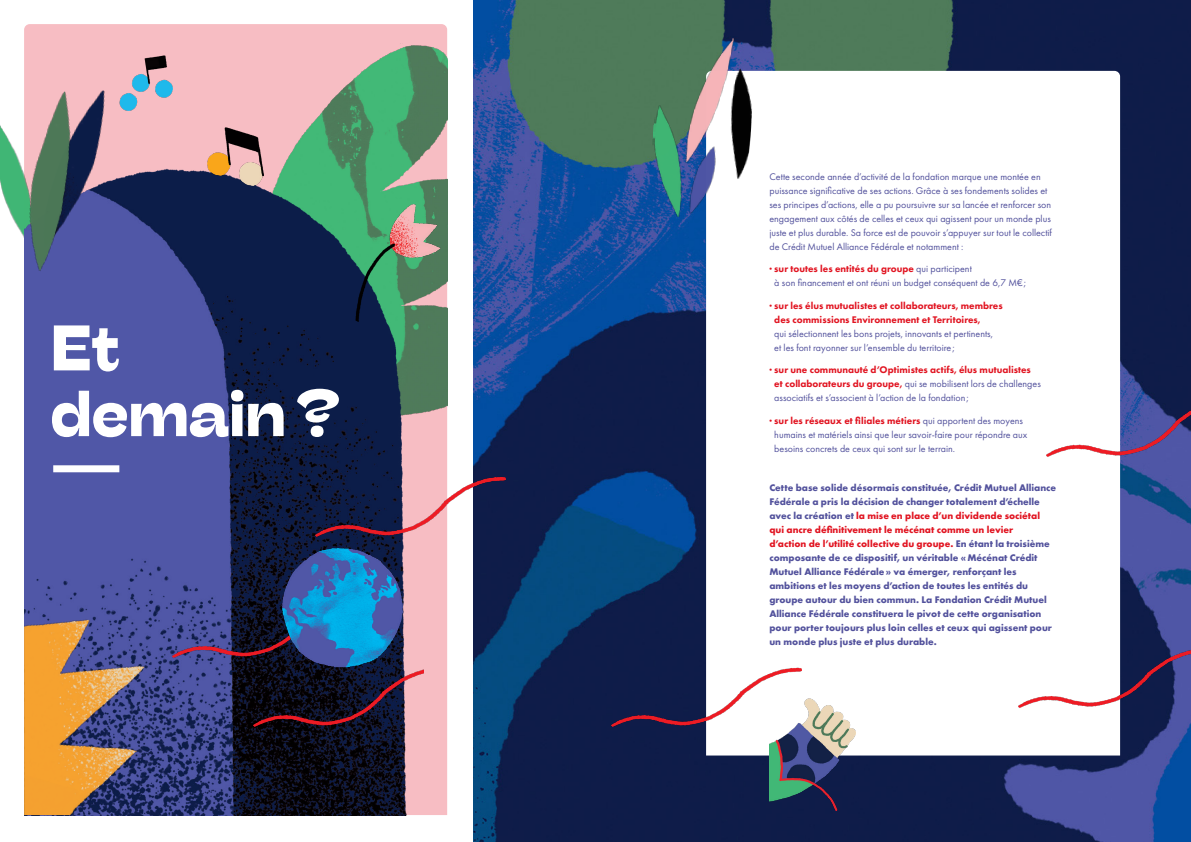
<style>
.page{position:relative;width:1191px;height:842px;background:#fff}
.page>*{position:absolute;margin:0;border:0;box-sizing:border-box;transform-origin:0 0}
.t1{font:64.3px/65.7px "Stinger Variable";color:#fff}
.t2{font:10px/14px "Futura PT";color:#52519c}
.t3{font:700 10px/14px "Futura PT";color:#52519c}
.t4{font:800 10px/14px "Futura PT";color:#e11421}
.s1{font-weight:800;color:#e11421}
.s2{color:#e11421}
</style>
<div class="page">
<img style="left:473px;top:0;width:718px;height:842px">
<div style="left:24px;top:24px;width:423px;height:791px;background:#f7bdc3"></div>
<img style="left:259px;top:42px;width:188px;height:373px">
<img style="left:0;top:125px;width:6px;height:78px">
<img style="left:24px;top:166px;width:383px;height:649px">
<img style="left:315px;top:477px;width:190px;height:62px">
<img style="left:172px;top:598px;width:104px;height:62px">
<img style="left:253px;top:667px;width:170px;height:62px">
<img style="left:276px;top:544px;width:132px;height:126px">
<img style="left:119px;top:55px;width:53px;height:56px">
<img style="left:208px;top:128px;width:55px;height:58px">
<img style="left:355px;top:205px;width:85px;height:118px">
<img style="left:33px;top:83px;width:83px;height:172px">
<img style="left:6px;top:88px;width:89px;height:188px">
<svg style="left:706px;top:71px;width:414px;height:684px"></svg>
<img style="left:647px;top:33px;width:110px;height:189px">
<img style="left:1046px;top:397px;width:145px;height:62px">
<img style="left:611px;top:667px;width:190px;height:62px">
<img style="left:1018px;top:648px;width:173px;height:62px">
<div style="left:53px;top:465px;width:66px;height:7px;background:#fff"></div>
<img style="left:24px;top:599px;width:147px;height:216px">
<img style="left:769px;top:698px;width:87px;height:113px">
<h1 class="t1" style="left:51px;top:312px;width:291px">Et demain?</h1>
<p class="t2" style="left:769px;top:169px;width:284px">Cette seconde année d’activité de la fondation marque une montée en puissance significative de ses actions. Grâce à ses fondements solides et ses principes d’actions, elle a pu poursuivre sur sa lancée et renforcer son engagement aux côtés de celles et ceux qui agissent pour un monde plus juste et plus durable. Sa force est de pouvoir s’appuyer sur tout le collectif de Crédit Mutuel Alliance Fédérale et notamment :</p>
<p class="t2" style="left:774px;top:262px;width:253px;text-indent:-5px"><span class="s1">· sur toutes les entités du groupe</span> qui participent<br>à son financement et ont réuni un budget conséquent de 6,7 M€;</p>
<p class="t4" style="left:774px;top:298px;width:230px;text-indent:-5px">· sur les élus mutualistes et collaborateurs, membres des commissions Environnement et Territoires,</p>
<p class="t2" style="left:774px;top:326px;width:220px">qui sélectionnent les bons projets, innovants et pertinents, et les font rayonner sur l’ensemble du territoire ;</p>
<p class="t2" style="left:774px;top:363px;width:268px;text-indent:-5px"><span class="s1">· sur une communauté d’Optimistes actifs, élus mutualistes et collaborateurs du groupe,</span> qui se mobilisent lors de challenges associatifs et s’associent à l’action de la fondation ;</p>
<p class="t2" style="left:774px;top:413px;width:254px;text-indent:-5px"><span class="s1">· sur les réseaux et filiales métiers</span> qui apportent des moyens humains et matériels ainsi que leur savoir-faire pour répondre aux besoins concrets de ceux qui sont sur le terrain.</p>
<p class="t3" style="left:769px;top:480px;width:288px">Cette base solide désormais constituée, Crédit Mutuel Alliance Fédérale a pris la décision de changer totalement d’échelle avec la création et <span class="s2">la mise en place d’un dividende sociétal qui ancre définitivement le mécénat comme un levier<br>d’action de l’utilité collective du groupe.</span> En étant la troisième composante de ce dispositif, un véritable «Mécénat Crédit Mutuel Alliance Fédérale» va émerger, renforçant les ambitions et les moyens d’action de toutes les entités du groupe autour du bien commun. La Fondation Crédit Mutuel Alliance Fédérale constituera le pivot de cette organisation pour porter toujours plus loin celles et ceux qui agissent pour un monde plus juste et plus durable.</p>
</div>
